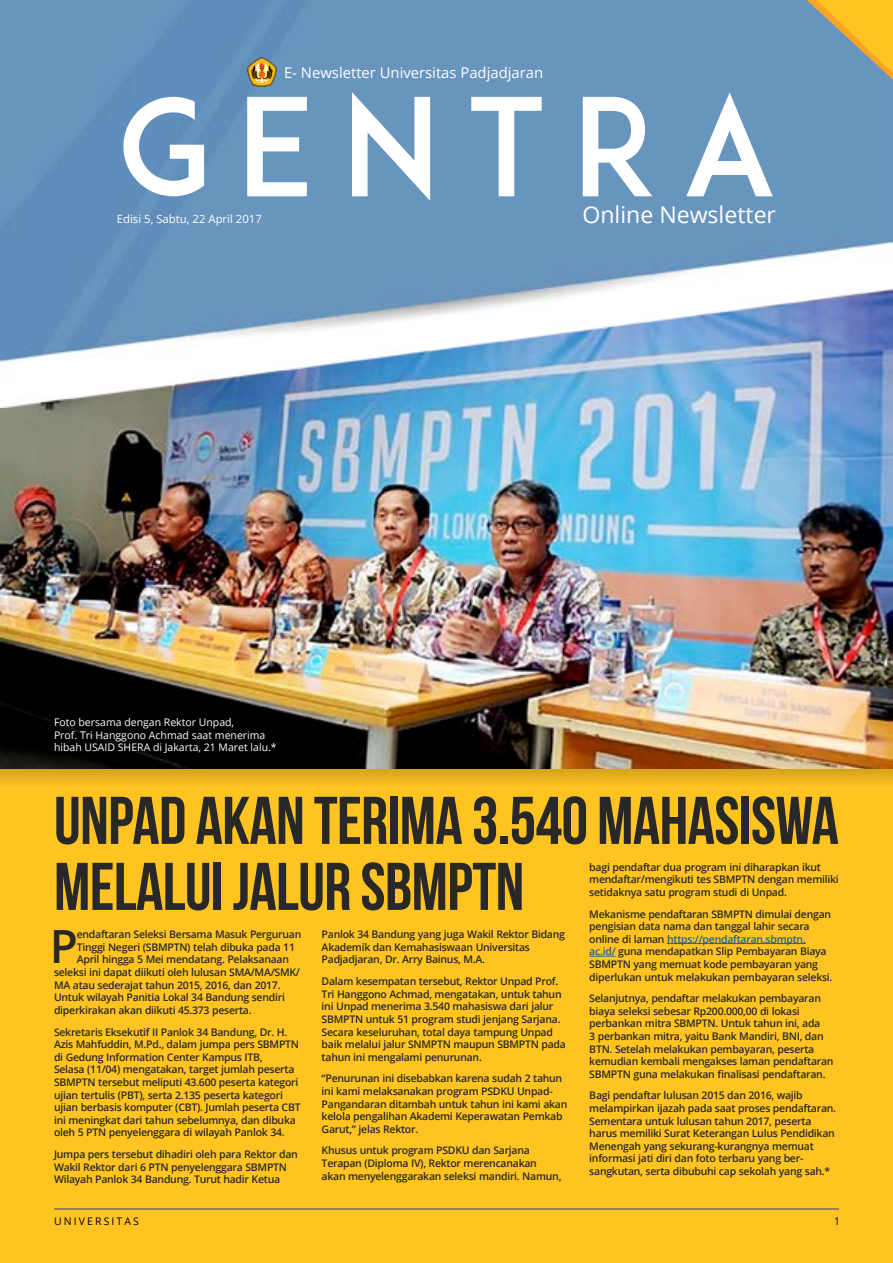
<style>
.page{position:relative;width:893px;height:1263px;background:#fff}
.page>*{position:absolute;margin:0;border:0;box-sizing:border-box;transform-origin:0 0}
.t1{font:133.95px "ADAM.CGPRO";letter-spacing:.2em;color:#fff}
.t2{font:700 67.35px/66px "Bebas Neue";letter-spacing:-.01em;color:#292829}
.t3{font:600 45.75px "Open Sans";color:#292829}
.t4{font:23.1px "Open Sans";color:#fff}
.t5{font:14.85px "Open Sans";color:#fff}
.t6{font:11.4px "Open Sans";color:#fff}
.t7{font:600 10.5px/12.6px "Open Sans";letter-spacing:-.025em;color:#292829}
.t8{font:10.5px/12.6px "Open Sans";color:#fff}
.t9{font:10.5px "Open Sans";letter-spacing:.2em;color:#000}
.s1{color:#215e9e}
</style>
<div class="page">
<div style="left:0;top:764px;width:893px;height:499px;background:#ffc421"></div>
<svg style="left:0;top:769px;width:893px;height:15px"></svg>
<img style="left:0;top:407px;width:893px;height:362px">
<img style="left:0;top:0;width:893px;height:407px">
<hr style="left:667px;top:943px;width:139px;height:1px;background:#215e9e">
<svg style="left:589px;top:956px;width:26px;height:1px"></svg>
<svg style="left:807px;top:0;width:86px;height:80px;background:#b3a96f"></svg>
<hr style="left:54px;top:1208px;width:785px;height:2px;background:#6d6e71">
<svg style="left:247px;top:57px;width:30px;height:30px"></svg>
<h3 class="t5" style="left:284px;top:62px;width:261px">E- Newsletter Universitas Padjadjaran</h3>
<h1 class="t1" style="left:117px;top:66px;width:661px">GENTRA</h1>
<p class="t6" style="left:117px;top:211px;width:147px">Edisi 5, Sabtu, 22 April 2017</p>
<h3 class="t4" style="left:582px;top:199px;width:195px">Online Newsletter</h3>
<p class="t8" style="left:54px;top:715px;width:224px">Foto bersama dengan Rektor Unpad,<br>Prof. Tri Hanggono Achmad saat menerima hibah USAID SHERA di Jakarta, 21 Maret lalu.*</p>
<h2 class="t2" style="left:54px;top:787px;width:786px">UNPAD AKAN TERIMA 3.540 MAHASISWA<br>MELALUI JALUR SBMPTN</h2>
<p class="t7" style="left:589px;top:860px;width:251px">bagi pendaftar dua program ini diharapkan ikut mendaftar/mengikuti tes SBMPTN dengan memiliki setidaknya satu program studi di Unpad.</p>
<p class="t7" style="left:589px;top:907px;width:245px">Mekanisme pendaftaran SBMPTN dimulai dengan pengisian data nama dan tanggal lahir secara online di laman <span class="s1">https://pendaftaran.sbmptn. ac.id/</span> guna mendapatkan Slip Pembayaran Biaya SBMPTN yang memuat kode pembayaran yang diperlukan untuk melakukan pembayaran seleksi.</p>
<p class="t7" style="left:589px;top:992px;width:246px">Selanjutnya, pendaftar melakukan pembayaran biaya seleksi sebesar Rp200.000,00 di lokasi perbankan mitra SBMPTN. Untuk tahun ini, ada<br>3 perbankan mitra, yaitu Bank Mandiri, BNI, dan BTN. Setelah melakukan pembayaran, peserta kemudian kembali mengakses laman pendaftaran SBMPTN guna melakukan finalisasi pendaftaran.</p>
<p class="t7" style="left:589px;top:1089px;width:248px">Bagi pendaftar lulusan 2015 dan 2016, wajib melampirkan ijazah pada saat proses pendaftaran.<br>Sementara untuk lulusan tahun 2017, peserta harus memiliki Surat Keterangan Lulus Pendidikan Menengah yang sekurang-kurangnya memuat informasi jati diri dan foto terbaru yang ber&shy;sangkutan, serta dibubuhi cap sekolah yang sah.*</p>
<h3 class="t3" style="left:50px;top:915px;width:30px">P</h3>
<p class="t7" style="left:77px;top:928px;width:226px">endaftaran Seleksi Bersama Masuk Perguruan</p>
<p class="t7" style="left:322px;top:928px;width:245px">Panlok 34 Bandung yang juga Wakil Rektor Bidang<br>Akademik dan Kemahasiswaan Universitas<br>Padjadjaran, Dr. Arry Bainus, M.A.</p>
<p class="t7" style="left:322px;top:975px;width:246px">Dalam kesempatan tersebut, Rektor Unpad Prof.<br>Tri Hanggono Achmad, mengatakan, untuk tahun ini Unpad menerima 3.540 mahasiswa dari jalur SBMPTN untuk 51 program studi jenjang Sarjana.<br>Secara keseluruhan, total daya tampung Unpad baik melalui jalur SNMPTN maupun SBMPTN pada tahun ini mengalami penurunan.</p>
<p class="t7" style="left:322px;top:1072px;width:247px">“Penurunan ini disebabkan karena sudah 2 tahun ini kami melaksanakan program PSDKU Unpad-Pangandaran ditambah untuk tahun ini kami akan kelola pengalihan Akademi Keperawatan Pemkab Garut,” jelas Rektor.</p>
<p class="t7" style="left:322px;top:1144px;width:241px">Khusus untuk program PSDKU dan Sarjana<br>Terapan (Diploma IV), Rektor merencanakan akan menyelenggarakan seleksi mandiri. Namun,</p>
<p class="t7" style="left:77px;top:940px;width:220px">Tinggi Negeri (SBMPTN) telah dibuka pada 11</p>
<p class="t7" style="left:77px;top:953px;width:214px">April hingga 5 Mei mendatang. Pelaksanaan</p>
<p class="t7" style="left:54px;top:966px;width:248px">seleksi ini dapat diikuti oleh lulusan SMA/MA/SMK/</p>
<p class="t7" style="left:54px;top:978px;width:228px">MA atau sederajat tahun 2015, 2016, dan 2017.</p>
<p class="t7" style="left:54px;top:991px;width:232px">Untuk wilayah Panitia Lokal 34 Bandung sendiri</p>
<p class="t7" style="left:54px;top:1003px;width:199px">diperkirakan akan diikuti 45.373 peserta.</p>
<p class="t7" style="left:54px;top:1025px;width:248px">Sekretaris Eksekutif II Panlok 34 Bandung, Dr. H.<br>Azis Mahfuddin, M.Pd., dalam jumpa pers SBMPTN di Gedung Information Center Kampus ITB,<br>Selasa (11/04) mengatakan, target jumlah peserta SBMPTN tersebut meliputi 43.600 peserta kategori ujian tertulis (PBT), serta 2.135 peserta kategori ujian berbasis komputer (CBT). Jumlah peserta CBT ini meningkat dari tahun sebelumnya, dan dibuka oleh 5 PTN penyelenggara di wilayah Panlok 34.</p>
<p class="t7" style="left:54px;top:1147px;width:245px">Jumpa pers tersebut dihadiri oleh para Rektor dan<br>Wakil Rektor dari 6 PTN penyelenggara SBMPTN<br>Wilayah Panlok 34 Bandung. Turut hadir Ketua</p>
<p class="t9" style="left:54px;top:1213px;width:86px">UNIVERSITAS</p>
<p class="t9" style="left:835px;top:1213px;width:6px">1</p>
</div>
